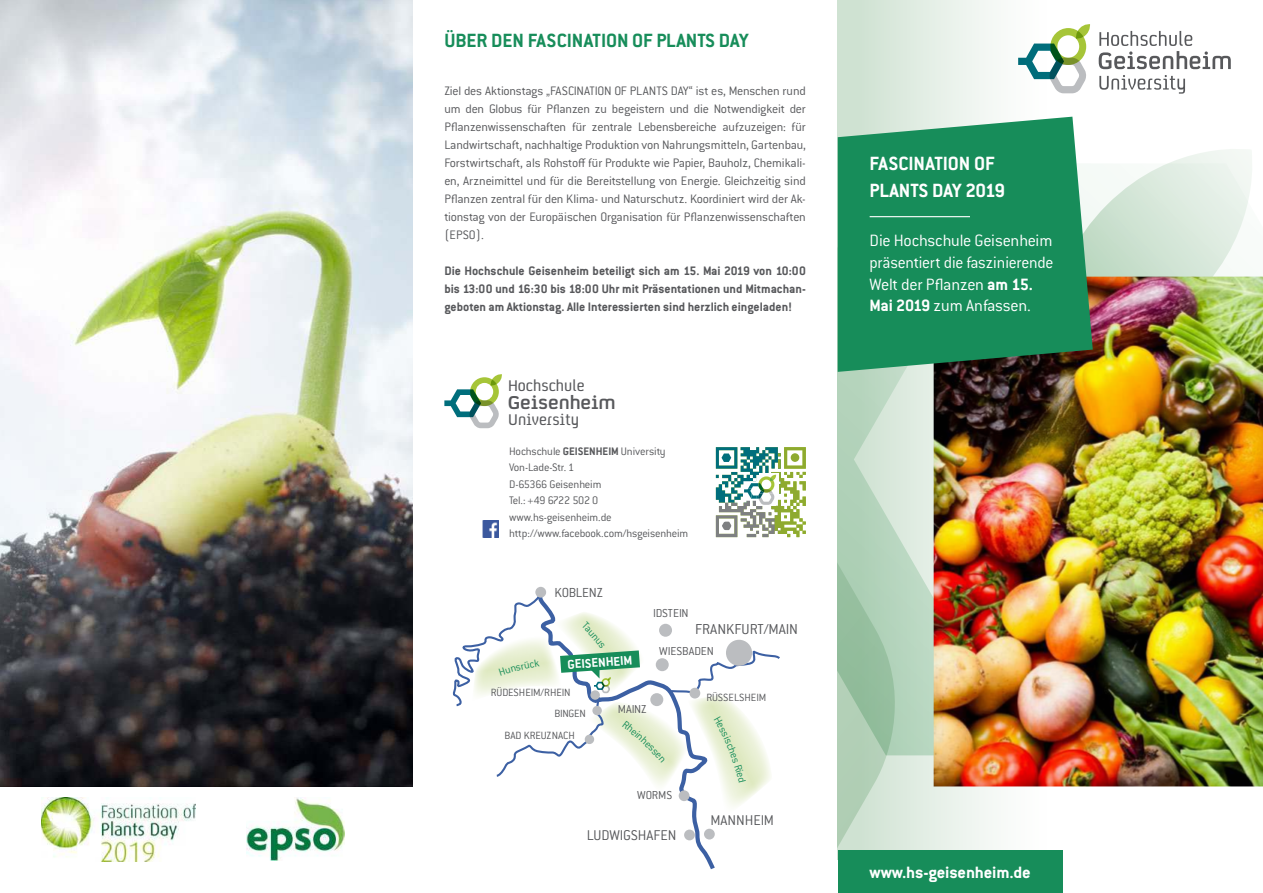
<style>
.page{position:relative;width:1263px;height:893px;background:#fff}
.page>*{position:absolute;margin:0;border:0;box-sizing:border-box;transform-origin:0 0}
.t1{font:700 21px "Conduit ITC Pro";color:#178d5a}
.t2{font:700 21px/27px "Conduit ITC Pro";letter-spacing:-.005em;color:#fff}
.t3{font:700 18.3px "Beeston";color:#57585b}
.t4{font:300 18px/21.6px "Conduit ITC Pro";letter-spacing:-.015em;color:#fff}
.t5{font:700 18px "Conduit ITC Pro";letter-spacing:-.01em;color:#fff;scale:1.04 1}
.t6{font:300 15.75px "Conduit ITC Pro";color:#57585b}
.t7{font:300 15.6px "Conduit ITC Pro";color:#57585b}
.t8{font:15.15px "Beeston";color:#57585b}
.t9{font:300 14.4px "Conduit ITC Pro";letter-spacing:-.02em;color:#57585b}
.t10{font:700 13.95px "Conduit ITC Pro";color:#fff}
.t11{font:300 13.5px/18px "Conduit ITC Pro";letter-spacing:-.015em;color:#57585b;text-align:justify}
.t12{font:700 13.5px/18px "Conduit ITC Pro";color:#57585b;text-align:justify}
.t13{font:300 12.6px "Conduit ITC Pro";letter-spacing:-.005em;color:#57585b}
.t14{font:300 12px/16.5px "Conduit ITC Pro";letter-spacing:-.015em;color:#57585b}
.t15{font:300 11.55px "Conduit ITC Pro";color:#57585b}
.s1{font-weight:700}
</style>
<div class="page">
<img style="left:0;top:0;width:412px;height:787px">
<img style="left:246px;top:797px;width:98px;height:64px">
<img style="left:42px;top:797px;width:154px;height:64px">
<div style="left:838px;top:0;width:212px;height:860px;background:linear-gradient(to right,#cce0cf,#fff)"></div>
<svg style="left:838px;top:755px;width:72px;height:95px;background:#c9decc"></svg>
<svg style="left:838px;top:372px;width:82px;height:383px;background:#b6d4bd"></svg>
<svg style="left:1093px;top:149px;width:159px;height:118px"></svg>
<img style="left:920px;top:267px;width:343px;height:520px">
<svg style="left:1018px;top:23px;width:72px;height:70px"></svg>
<svg style="left:1099px;top:31px;width:132px;height:38px"></svg>
<svg style="left:1099px;top:75px;width:86px;height:19px"></svg>
<div style="left:838px;top:850px;width:224px;height:43px;background:#178d5a"></div>
<svg style="left:838px;top:117px;width:255px;height:255px;background:#289061"></svg>
<hr style="left:870px;top:216px;width:100px;height:1px;background:#fff">
<svg style="left:684px;top:815px;width:31px;height:54px"></svg>
<div style="left:535px;top:587px;width:11px;height:11px;background:#bbbdc0;border-radius:50%"></div>
<div style="left:684px;top:830px;width:11px;height:10px;background:#bbbdc0;border-radius:50%"></div>
<div style="left:704px;top:829px;width:11px;height:10px;background:#bbbdc0;border-radius:50%"></div>
<svg style="left:444px;top:374px;width:58px;height:54px"></svg>
<svg style="left:716px;top:447px;width:90px;height:90px"></svg>
<div style="left:791px;top:453px;width:8px;height:9px;background:#8eaa2f;border-radius:50%"></div>
<img style="left:483px;top:521px;width:16px;height:16px">
<svg style="left:452px;top:590px;width:328px;height:225px"></svg>
<h1 class="t1" style="left:444px;top:30px;width:306px">ÜBER DEN FASCINATION OF PLANTS DAY</h1>
<p class="t11" style="left:444px;top:82px;width:363px">Ziel des Aktionstags „FASCINATION OF PLANTS DAY“ ist es, Menschen rund um den Globus für Pflanzen zu begeistern und die Notwendigkeit der Pflanzenwissenschaften für zentrale Lebensbereiche aufzuzeigen: für Landwirtschaft, nachhaltige Produktion von Nahrungsmitteln, Gartenbau, Forstwirtschaft, als Rohstoff für Produkte wie Papier, Bauholz, Chemikali&shy;en, Arzneimittel und für die Bereitstellung von Energie. Gleichzeitig sind Pflanzen zentral für den Klima- und Naturschutz. Koordiniert wird der Ak&shy;tionstag von der Europäischen Organisation für Pflanzenwissenschaften (EPSO).</p>
<p class="t12" style="left:444px;top:262px;width:363px">Die Hochschule Geisenheim beteiligt sich am 15. Mai 2019 von 10:00 bis 13:00 und 16:30 bis 18:00 Uhr mit Präsentationen und Mitmachan&shy;geboten am Aktionstag. Alle Interessierten sind herzlich eingeladen!</p>
<p class="t8" style="left:508px;top:379px;width:78px">Hochschule</p>
<h2 class="t3" style="left:508px;top:392px;width:110px">Geisenheim</h2>
<p class="t8" style="left:508px;top:414px;width:72px">University</p>
<p class="t14" style="left:509px;top:443px;width:181px">Hochschule <span class="s1">GEISENHEIM</span> University<br>Von-Lade-Str. 1<br>D-65366 Geisenheim<br>Tel.: +49 6722 502 0 www.hs-geisenheim.de http://www.facebook.com/hsgeisenheim</p>
<p class="t9" style="left:554px;top:586px;width:50px">KOBLENZ</p>
<p class="t10" style="left:567px;top:657px;width:66px;rotate:-4deg">GEISENHEIM</p>
<p class="t15" style="left:491px;top:687px;width:81px">RÜDESHEIM/RHEIN</p>
<p class="t13" style="left:653px;top:607px;width:37px">IDSTEIN</p>
<p class="t6" style="left:695px;top:622px;width:104px">FRANKFURT/MAIN</p>
<p class="t13" style="left:659px;top:645px;width:56px">WIESBADEN</p>
<p class="t15" style="left:706px;top:692px;width:61px">RÜSSELSHEIM</p>
<p class="t15" style="left:554px;top:707px;width:33px">BINGEN</p>
<p class="t15" style="left:505px;top:730px;width:72px">BAD KREUZNACH</p>
<p class="t13" style="left:618px;top:703px;width:31px">MAINZ</p>
<p class="t13" style="left:637px;top:789px;width:36px">WORMS</p>
<p class="t7" style="left:587px;top:827px;width:91px">LUDWIGSHAFEN</p>
<p class="t7" style="left:710px;top:812px;width:65px">MANNHEIM</p>
<h1 class="t2" style="left:870px;top:150px;width:137px">FASCINATION OF<br>PLANTS DAY 2019</h1>
<h3 class="t4" style="left:870px;top:231px;width:185px">Die Hochschule Geisenheim präsentiert die faszinierende<br>Welt der Pflanzen <span class="s1">am 15.<br>Mai 2019</span> zum Anfassen.</h3>
<h3 class="t5" style="left:870px;top:863px;width:156px">www.hs-geisenheim.de</h3>
</div>
